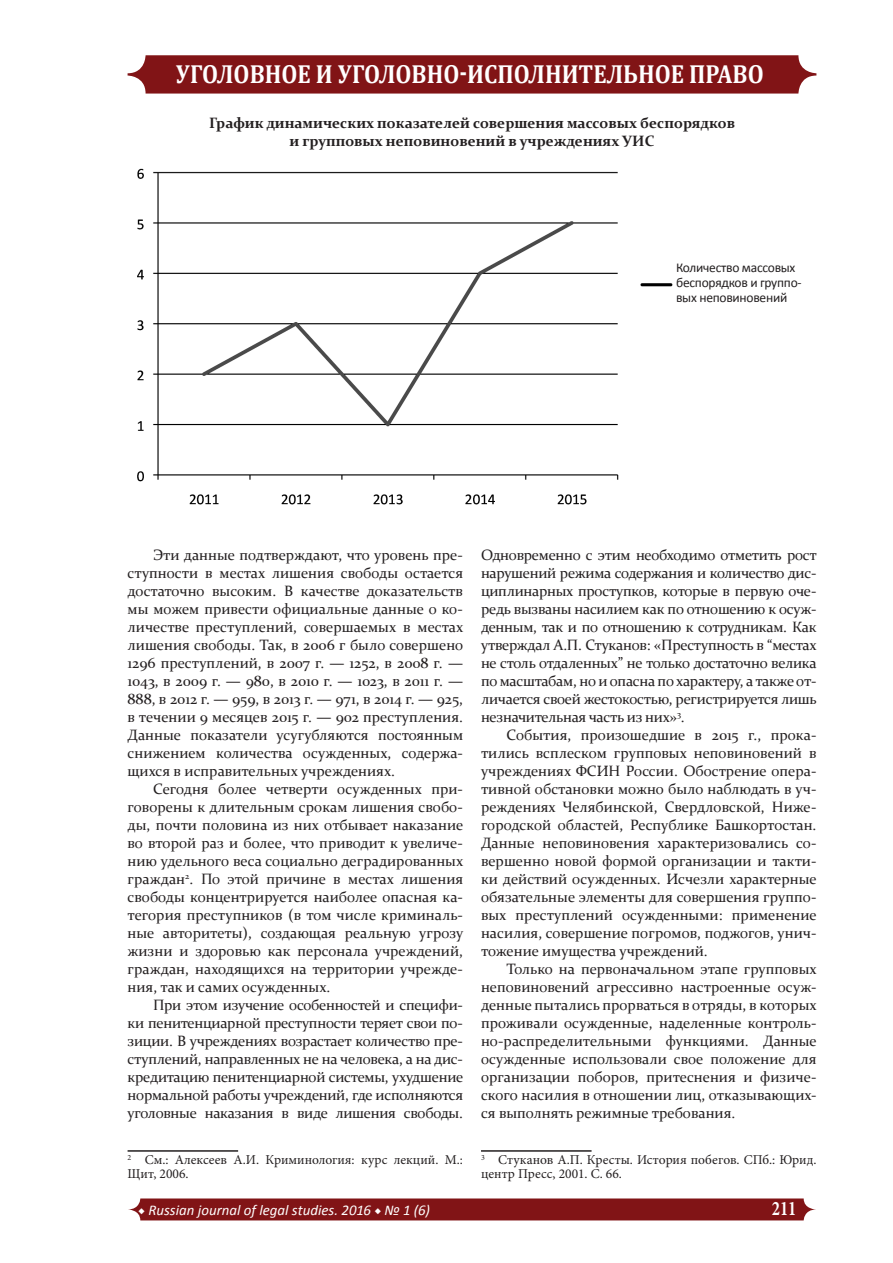
<style>
.page{position:relative;width:893px;height:1263px;background:#fff}
.page>*{position:absolute;margin:0;border:0;box-sizing:border-box;transform-origin:0 0}
.t1{font:700 26.25px "Cambria";color:#fff;scale:.88 1}
.t2{font:700 20.7px "Minion Pro";color:#fff;scale:.8 1}
.ŒÒÌÓ_ÌÓÈ_ÚÂÍÒÚ3{font:15px/18px "Constantia";color:#231f20;text-align:justify}
.t3{font:700 15px/18px "Constantia";color:#231f20;text-align:center}
.t4{font:italic 14.85px "Calibri";color:#fff}
.t5{font:13.5px/13.5px "Minion Pro";color:#231f20}
.t6{font:13.5px/15px "Calibri";letter-spacing:-.02em;color:#231f20}
.s1{font-family:"Minion Pro";font-weight:700;font-style:normal}
</style>
<div class="page">
<svg style="left:128px;top:1198px;width:688px;height:22px;background:#871f21"></svg>
<div style="left:128px;top:55px;width:688px;height:39px;background:#811416;border-radius:18px"></div>
<hr style="left:128px;top:1150px;width:110px;height:2px;background:#231f20">
<hr style="left:481px;top:1150px;width:111px;height:2px;background:#231f20">
<img style="left:137px;top:168px;width:536px;height:337px">
<h1 class="t1" style="left:176px;top:55px;width:669px">УГОЛОВНОЕ И УГОЛОВНО-ИСПОЛНИТЕЛЬНОЕ ПРАВО</h1>
<p class="t3" style="left:209px;top:113px;width:527px">График динамических показателей совершения массовых беспорядков и групповых неповиновений в учреждениях УИС</p>
<p class="t6" style="left:676px;top:259px;width:127px">Количество массовых беспорядков и группо&shy;вых неповиновений</p>
<p class="ŒÒÌÓ_ÌÓÈ_ÚÂÍÒÚ3" style="left:128px;top:545px;width:337px;text-indent:26px">Эти данные подтверждают, что уровень пре&shy;ступности в местах лишения свободы остается достаточно высоким. В качестве доказательств мы можем привести официальные данные о ко&shy;личестве преступлений, совершаемых в местах лишения свободы. Так, в 2006 г было совершено 1296 преступлений, в 2007 г. — 1252, в 2008 г. — 1043, в 2009 г. — 980, в 2010 г. — 1023, в 2011 г. — 888, в 2012 г. — 959, в 2013 г. — 971, в 2014 г. — 925, в течении 9 месяцев 2015 г. — 902 преступления.<br>Данные показатели усугубляются постоянным снижением количества осужденных, содержа&shy;щихся в исправительных учреждениях.</p>
<p class="ŒÒÌÓ_ÌÓÈ_ÚÂÍÒÚ3" style="left:128px;top:779px;width:337px;text-indent:26px">Сегодня более четверти осужденных при&shy;говорены к длительным срокам лишения свобо&shy;ды, почти половина из них отбывает наказание во второй раз и более, что приводит к увеличе&shy;нию удельного веса социально деградированных граждан<sup>2</sup>. По этой причине в местах лишения свободы концентрируется наиболее опасная ка&shy;тегория преступников (в том числе криминаль&shy;ные авторитеты), создающая реальную угрозу жизни и здоровью как персонала учреждений, граждан, находящихся на территории учрежде&shy;ния, так и самих осужденных.</p>
<p class="ŒÒÌÓ_ÌÓÈ_ÚÂÍÒÚ3" style="left:128px;top:995px;width:337px;text-indent:26px">При этом изучение особенностей и специфи&shy;ки пенитенциарной преступности теряет свои по&shy;зиции. В учреждениях возрастает количество пре&shy;ступлений, направленных не на человека, а на дис&shy;кредитацию пенитенциарной системы, ухудшение нормальной работы учреждений, где исполняются уголовные наказания в виде лишения свободы.</p>
<p class="t5" style="left:128px;top:1153px;width:337px"><sup>2</sup> См.: Алексеев А.И. Криминология: курс лекций. М.:<br>Щит, 2006.</p>
<p class="ŒÒÌÓ_ÌÓÈ_ÚÂÍÒÚ3" style="left:481px;top:545px;width:337px">Одновременно с этим необходимо отметить рост нарушений режима содержания и количество дис&shy;циплинарных проступков, которые в первую оче&shy;редь вызваны насилием как по отношению к осуж&shy;денным, так и по отношению к сотрудникам. Как утверждал А.П. Стуканов: «Преступность в “местах не столь отдаленных” не только достаточно велика по масштабам, но и опасна по характеру, а также от&shy;личается своей жестокостью, регистрируется лишь незначительная часть из них»<sup>3</sup>.</p>
<p class="ŒÒÌÓ_ÌÓÈ_ÚÂÍÒÚ3" style="left:481px;top:725px;width:337px;text-indent:26px">События, произошедшие в 2015 г., прока&shy;тились всплеском групповых неповиновений в учреждениях ФСИН России. Обострение опера&shy;тивной обстановки можно было наблюдать в уч&shy;реждениях Челябинской, Свердловской, Ниже&shy;городской областей, Республике Башкортостан.<br>Данные неповиновения характеризовались со&shy;вершенно новой формой организации и такти&shy;ки действий осужденных. Исчезли характерные обязательные элементы для совершения группо&shy;вых преступлений осужденными: применение насилия, совершение погромов, поджогов, унич&shy;тожение имущества учреждений.</p>
<p class="ŒÒÌÓ_ÌÓÈ_ÚÂÍÒÚ3" style="left:481px;top:959px;width:337px;text-indent:26px">Только на первоначальном этапе групповых неповиновений агрессивно настроенные осуж&shy;денные пытались прорваться в отряды, в которых проживали осужденные, наделенные контроль&shy;но-распределительными функциями. Данные осужденные использовали свое положение для организации поборов, притеснения и физиче&shy;ского насилия в отношении лиц, отказывающих&shy;ся выполнять режимные требования.</p>
<p class="t5" style="left:481px;top:1153px;width:337px"><sup>3</sup> Стуканов А.П. Кресты. История побегов. СПб.: Юрид. центр Пресс, 2001. С. 66.</p>
<p class="t4" style="left:138px;top:1200px;width:293px"><span class="s1">◆</span> Russian journal of legal studies. 2016 <span class="s1">◆</span> № 1 (6)</p>
<h2 class="t2" style="left:772px;top:1194px;width:32px">211</h2>
</div>
